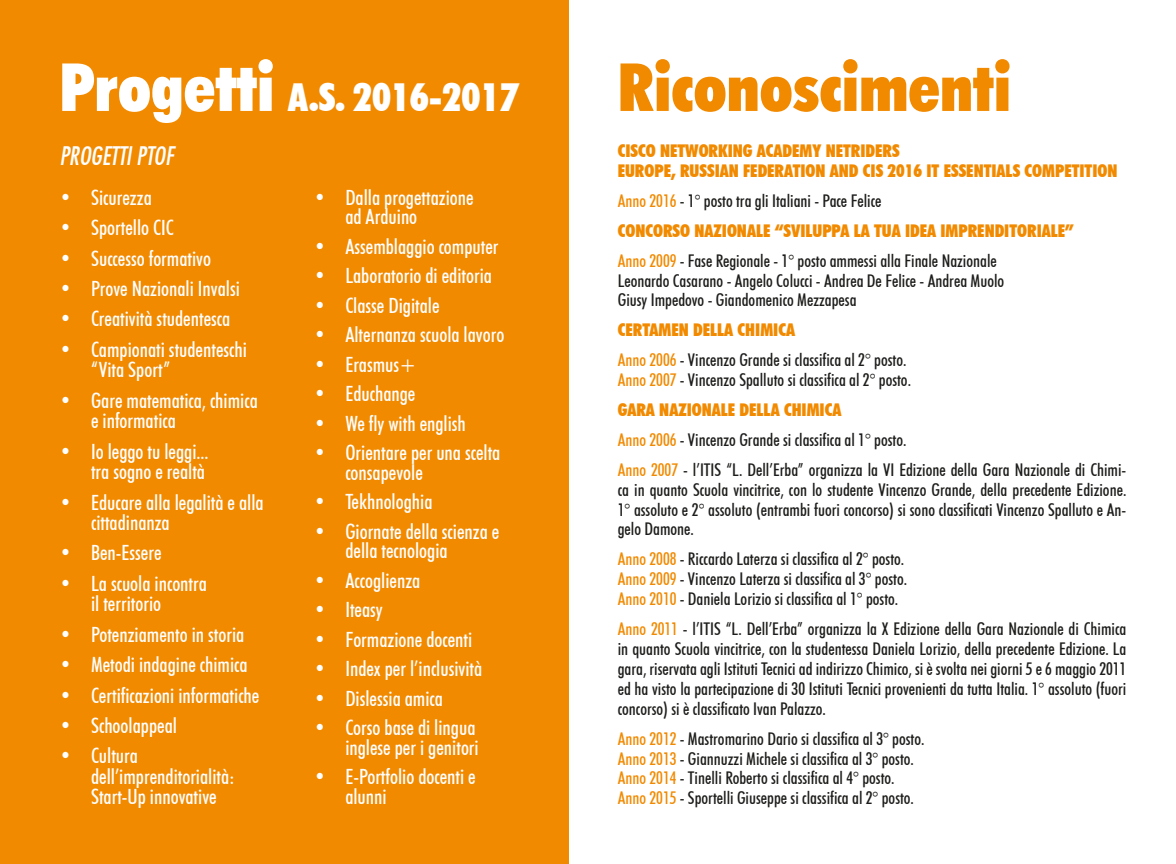
<style>
.page{position:relative;width:1176px;height:864px;background:#fff}
.page>*{position:absolute;margin:0;border:0;box-sizing:border-box;transform-origin:0 0}
.t1{font:900 condensed 66.5px "Futura BT";color:#f28a00}
.t2{font:900 condensed 38.5px "Futura BT";color:#fff}
.t3{font:24.5px "Futura Md Cn BT Italic";color:#fff}
.t4{font:500 condensed 21px/20.5px "Futura BT";color:#fff}
.t5{font:500 condensed 17.5px/19.9px "Futura BT";color:#1d1d1b}
.t6{font:900 condensed 17.5px/19.9px "Futura BT";color:#f28a00}
.s1{font-size:66.5px}
.s2{color:#f28a00}
</style>
<div class="page">
<div style="left:0;top:0;width:568px;height:863px;background:#f28a00"></div>
<p class="t2" style="left:60px;top:74px;width:460px"><span class="s1">Progetti</span> A.S. 2016-2017</p>
<p class="t1" style="left:618px;top:47px;width:395px">Riconoscimenti</p>
<p class="t6" style="left:618px;top:141px;width:501px">CISCO NETWORKING ACADEMY NETRIDERS<br>EUROPE, RUSSIAN FEDERATION AND CIS 2016 IT ESSENTIALS COMPETITION</p>
<p class="t5" style="left:618px;top:190px;width:265px"><span class="s2">Anno 2016</span> - 1° posto tra gli Italiani - Pace Felice</p>
<p class="t6" style="left:618px;top:220px;width:458px">CONCORSO NAZIONALE “SVILUPPA LA TUA IDEA IMPRENDITORIALE”</p>
<p class="t5" style="left:618px;top:250px;width:388px"><span class="s2">Anno 2009</span> - Fase Regionale - 1° posto ammessi alla Finale Nazionale<br>Leonardo Casarano - Angelo Colucci - Andrea De Felice - Andrea Muolo<br>Giusy Impedovo - Giandomenico Mezzapesa</p>
<p class="t6" style="left:618px;top:320px;width:179px">CERTAMEN DELLA CHIMICA</p>
<p class="t5" style="left:618px;top:349px;width:295px"><span class="s2">Anno 2006</span> - Vincenzo Grande si classifica al 2° posto.<br><span class="s2">Anno 2007</span> - Vincenzo Spalluto si classifica al 2° posto.</p>
<p class="t6" style="left:618px;top:399px;width:225px">GARA NAZIONALE DELLA CHIMICA</p>
<p class="t5" style="left:618px;top:429px;width:290px"><span class="s2">Anno 2006</span> - Vincenzo Grande si classifica al 1° posto.</p>
<p class="t5" style="left:618px;top:459px;width:510px;text-align:justify"><span class="s2">Anno 2007</span> - l’ITIS “L. Dell’Erba” organizza la VI Edizione della Gara Nazionale di Chimi&shy;ca in quanto Scuola vincitrice, con lo studente Vincenzo Grande, della precedente Edizione.<br>1° assoluto e 2° assoluto (entrambi fuori concorso) si sono classificati Vincenzo Spalluto e An&shy;gelo Damone.</p>
<p class="t5" style="left:618px;top:548px;width:291px"><span class="s2">Anno 2008</span> - Riccardo Laterza si classifica al 2° posto.<br><span class="s2">Anno 2009</span> - Vincenzo Laterza si classifica al 3° posto.<br><span class="s2">Anno 2010</span> - Daniela Lorizio si classifica al 1° posto.</p>
<p class="t5" style="left:618px;top:618px;width:510px;text-align:justify"><span class="s2">Anno 2011</span> - l’ITIS “L. Dell’Erba” organizza la X Edizione della Gara Nazionale di Chimica in quanto Scuola vincitrice, con la studentessa Daniela Lorizio, della precedente Edizione. La gara, riservata agli Istituti Tecnici ad indirizzo Chimico, si è svolta nei giorni 5 e 6 maggio 2011 ed ha visto la partecipazione di 30 Istituti Tecnici provenienti da tutta Italia. 1° assoluto (fuori concorso) si è classificato Ivan Palazzo.</p>
<p class="t5" style="left:618px;top:728px;width:308px"><span class="s2">Anno 2012</span> - Mastromarino Dario si classifica al 3° posto.<br><span class="s2">Anno 2013</span> - Giannuzzi Michele si classifica al 3° posto.<br><span class="s2">Anno 2014</span> - Tinelli Roberto si classifica al 4° posto.<br><span class="s2">Anno 2015</span> - Sportelli Giuseppe si classifica al 2° posto.</p>
<p class="t3" style="left:60px;top:141px;width:115px">PROGETTI PTOF</p>
<p class="t4" style="left:60px;top:187px;width:94px">• Sicurezza</p>
<p class="t4" style="left:60px;top:217px;width:116px">• Sportello CIC</p>
<p class="t4" style="left:60px;top:248px;width:153px">• Successo formativo</p>
<p class="t4" style="left:60px;top:278px;width:182px">• Prove Nazionali Invalsi</p>
<p class="t4" style="left:60px;top:308px;width:172px">• Creatività studentesca</p>
<p class="t4" style="left:91px;top:339px;width:157px;text-indent:-32px">• Campionati studenteschi “Vita Sport”</p>
<p class="t4" style="left:91px;top:390px;width:168px;text-indent:-32px">• Gare matematica, chimica e informatica</p>
<p class="t4" style="left:60px;top:440px;width:151px;text-align:right">• Io leggo tu leggi... tra sogno e realtà</p>
<p class="t4" style="left:91px;top:491px;width:174px;text-indent:-32px">• Educare alla legalità e alla cittadinanza</p>
<p class="t4" style="left:60px;top:542px;width:104px">• Ben-Essere</p>
<p class="t4" style="left:91px;top:572px;width:117px;text-indent:-32px">• La scuola incontra il territorio</p>
<p class="t4" style="left:60px;top:623px;width:186px">• Potenziamento in storia</p>
<p class="t4" style="left:60px;top:654px;width:190px">• Metodi indagine chimica</p>
<p class="t4" style="left:60px;top:684px;width:201px">• Certificazioni informatiche</p>
<p class="t4" style="left:60px;top:714px;width:119px">• Schoolappeal</p>
<p class="t4" style="left:91px;top:745px;width:145px;text-indent:-32px">• Cultura dell’imprenditorialità:<br>Start-Up innovative</p>
<p class="t4" style="left:345px;top:187px;width:130px;line-height:19.6px;text-indent:-32px">• Dalla progettazione ad Arduino</p>
<p class="t4" style="left:314px;top:236px;width:186px">• Assemblaggio computer</p>
<p class="t4" style="left:314px;top:265px;width:180px">• Laboratorio di editoria</p>
<p class="t4" style="left:314px;top:295px;width:127px">• Classe Digitale</p>
<p class="t4" style="left:314px;top:324px;width:192px">• Alternanza scuola lavoro</p>
<p class="t4" style="left:314px;top:354px;width:104px">• Erasmus+</p>
<p class="t4" style="left:314px;top:383px;width:103px">• Educhange</p>
<p class="t4" style="left:314px;top:412px;width:154px">• We fly with english</p>
<p class="t4" style="left:345px;top:442px;width:157px;line-height:19.6px;text-indent:-32px">• Orientare per una scelta consapevole</p>
<p class="t4" style="left:314px;top:491px;width:120px">• Tekhnologhia</p>
<p class="t4" style="left:345px;top:521px;width:156px;line-height:19.6px;text-indent:-32px">• Giornate della scienza e della tecnologia</p>
<p class="t4" style="left:314px;top:569px;width:108px">• Accoglienza</p>
<p class="t4" style="left:314px;top:599px;width:70px">• Iteasy</p>
<p class="t4" style="left:314px;top:628px;width:160px">• Formazione docenti</p>
<p class="t4" style="left:314px;top:658px;width:170px">• Index per l’inclusività</p>
<p class="t4" style="left:314px;top:687px;width:131px">• Dislessia amica</p>
<p class="t4" style="left:314px;top:717px;width:166px;line-height:19.6px;text-align:right">• Corso base di lingua inglese per i genitori</p>
<p class="t4" style="left:345px;top:766px;width:132px;line-height:19.6px;text-indent:-32px">• E-Portfolio docenti e alunni</p>
</div>
